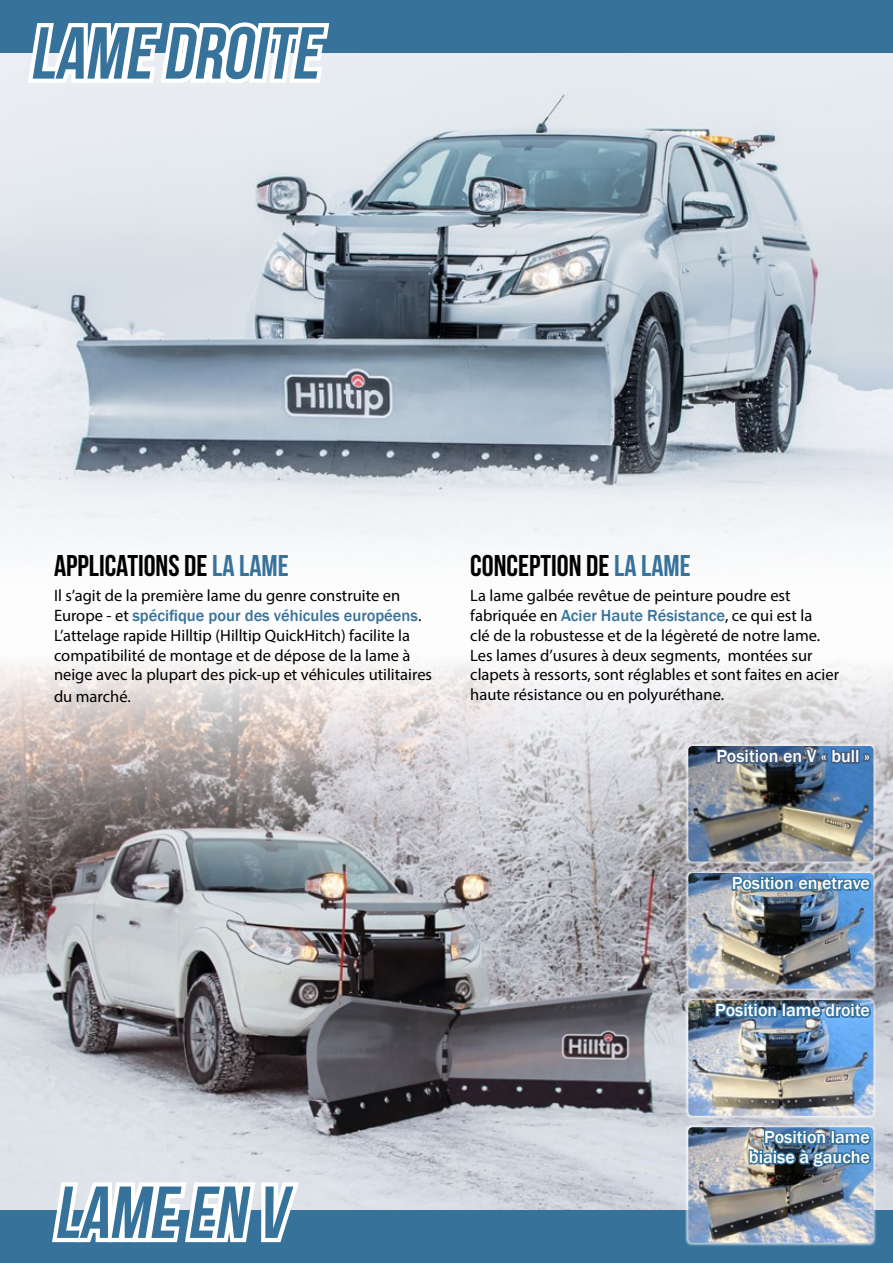
<style>
.page{position:relative;width:893px;height:1263px;background:#fff}
.page>*{position:absolute;margin:0;border:0;box-sizing:border-box;transform-origin:0 0}
.t1{font:italic 73.35px "Bebas Neue";color:#37729b}
.t2{font:30px "Bebas Neue";color:#000}
.t3{font:500 18px/19.5px "Franklin Gothic";color:#fff;text-align:right}
.t4{font:16.5px/19.8px "Myriad Pro";color:#000}
.t5{font:500 16.5px "Franklin Gothic";color:#37729b}
.s1{color:#37729b}
.s2{font-family:"Myriad Pro";font-weight:400;color:#000}
.s3{font-family:"Franklin Gothic";font-weight:500;color:#37729b}
</style>
<div class="page">
<img style="left:0;top:52px;width:892px;height:499px">
<img style="left:0;top:663px;width:892px;height:547px">
<hr style="left:892px;top:0;width:1px;height:1263px;background:#adafb2">
<div style="left:685px;top:743px;width:192px;height:122px;background:#fff;opacity:.75"></div>
<img style="left:688px;top:746px;width:185px;height:116px">
<div style="left:685px;top:870px;width:192px;height:122px;background:#fff;opacity:.75"></div>
<img style="left:688px;top:873px;width:185px;height:116px">
<div style="left:685px;top:997px;width:192px;height:122px;background:#fff;opacity:.75"></div>
<img style="left:688px;top:1000px;width:185px;height:116px">
<div style="left:0;top:1210px;width:893px;height:53px;background:#37729b"></div>
<div style="left:685px;top:1124px;width:192px;height:122px;background:#fff;opacity:.75"></div>
<img style="left:688px;top:1127px;width:185px;height:116px">
<div style="left:0;top:0;width:893px;height:52px;background:#37729b"></div>
<svg style="left:23px;top:22px;width:311px;height:67px"></svg>
<svg style="left:715px;top:743px;width:137px;height:27px;background:#5b7390"></svg>
<div style="left:850px;top:749px;width:5px;height:15px;border:3px solid #415c7f"></div>
<div style="left:855px;top:749px;width:5px;height:15px;border:3px solid #415c7f"></div>
<svg style="left:861px;top:752px;width:12px;height:11px"></svg>
<img style="left:730px;top:872px;width:143px;height:30px">
<img style="left:713px;top:998px;width:160px;height:31px">
<img style="left:747px;top:1126px;width:126px;height:45px">
<svg style="left:47px;top:1178px;width:258px;height:65px"></svg>
<h1 class="t1" style="left:30px;top:13px;width:302px">LAME DROITE</h1>
<h2 class="t2" style="left:54px;top:549px;width:234px">APPLICATIONS DE <span class="s1">LA LAME</span></h2>
<p class="t4" style="left:54px;top:585px;width:348px">Il s’agit de la première lame du genre construite en</p>
<p class="t5" style="left:54px;top:605px;width:369px"><span class="s2">Europe - et</span> spécifique pour des véhicules européens<span class="s2">.</span></p>
<p class="t4" style="left:54px;top:625px;width:380px">L’attelage rapide Hilltip (Hilltip QuickHitch) facilite la compatibilité de montage et de dépose de la lame à neige avec la plupart des pick-up et véhicules utilitaires</p>
<p class="t4" style="left:54px;top:686px;width:78px">du marché.</p>
<h2 class="t2" style="left:470px;top:549px;width:220px">CONCEPTION DE <span class="s1">LA LAME</span></h2>
<p class="t4" style="left:470px;top:585px;width:370px">La lame galbée revêtue de peinture poudre est fabriquée en <span class="s3">Acier Haute Résistance</span>, ce qui est la<br>clé de la robustesse et de la légèreté de notre lame.<br>Les lames d’usures à deux segments, montées sur clapets à ressorts, sont réglables et sont faites en acier haute résistance ou en polyuréthane.</p>
<p class="t3" style="left:716px;top:746px;width:155px">Position en V « bull »</p>
<p class="t3" style="left:732px;top:874px;width:140px">Position en etrave</p>
<p class="t3" style="left:715px;top:1001px;width:156px">Position lame droite</p>
<h1 class="t1" style="left:54px;top:1172px;width:246px">LAME EN V</h1>
<p class="t3" style="left:749px;top:1128px;width:123px">Position lame biaise à gauche</p>
</div>
